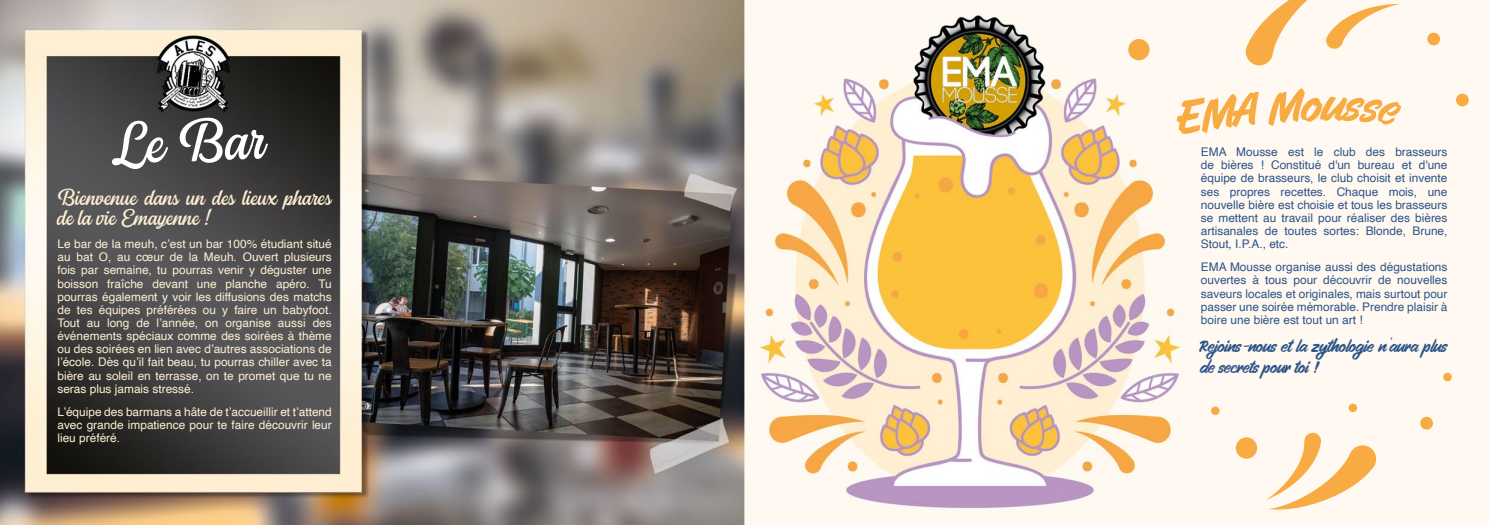
<style>
.page{position:relative;width:1489px;height:525px;background:#fff}
.page>*{position:absolute;margin:0;border:0;box-sizing:border-box;transform-origin:0 0}
.t1{font:75px "Double Porter 1";color:#fff}
.t2{font:47.5px "Black Sunday";color:#f7ab42}
.t3{font:28.75px "Double Porter 1";color:#ffefd2}
.t4{font:16.25px/21.2px "Black Sunday";color:#2c5488}
.t5{font:11.88px/13.1px "Helvetica";color:#ffefd2;text-align:justify}
.t6{font:11.88px/13.1px "Helvetica";color:#2c5488;text-align:justify}
</style>
<div class="page">
<img style="left:0;top:0;width:1488px;height:524px">
<svg style="left:1265px;top:431px;width:112px;height:78px"></svg>
<svg style="left:1243px;top:0;width:156px;height:67px"></svg>
<svg style="left:1419px;top:416px;width:13px;height:13px"></svg>
<div style="left:1235px;top:437px;width:21px;height:21px;background:#f7ab42;border-radius:50%"></div>
<div style="left:1128px;top:39px;width:21px;height:21px;background:#f7ab42;border-radius:50%"></div>
<div style="left:1455px;top:94px;width:13px;height:12px;background:#f7ab42;border-radius:50%"></div>
<div style="left:1427px;top:33px;width:12px;height:12px;background:#f7ab42;border-radius:50%"></div>
<div style="left:1348px;top:403px;width:8px;height:9px;background:#f7ab42;border-radius:50%"></div>
<svg style="left:1210px;top:406px;width:9px;height:9px"></svg>
<svg style="left:1442px;top:372px;width:9px;height:9px"></svg>
<div style="left:1173px;top:88px;width:149px;height:47px;background:#fff9f1"></div>
<div style="left:1342px;top:97px;width:59px;height:29px;background:#fff9f1"></div>
<h1 class="t1" style="left:109px;top:110px;width:158px;rotate:-2deg">Le Bar</h1>
<h3 class="t3" style="left:57px;top:184px;width:276px">Bienvenue dans un des lieux phares</h3>
<h3 class="t3" style="left:57px;top:204px;width:157px">de la vie Emayenne !</h3>
<p class="t5" style="left:57px;top:238px;width:276px">Le bar de la meuh, c’est un bar 100% étudiant situé au bat O, au cœur de la Meuh. Ouvert plusieurs fois par semaine, tu pourras venir y déguster une boisson fraîche devant une planche apéro. Tu pourras également y voir les diffusions des matchs de tes équipes préférées ou y faire un babyfoot.<br>Tout au long de l’année, on organise aussi des événements spéciaux comme des soirées à thème ou des soirées en lien avec d’autres associations de l’école. Dès qu’il fait beau, tu pourras chiller avec ta bière au soleil en terrasse, on te promet que tu ne seras plus jamais stressé.</p>
<p class="t5" style="left:57px;top:405px;width:276px">L’équipe des barmans a hâte de t’accueillir et t’attend avec grande impatience pour te faire découvrir leur lieu préféré.</p>
<h2 class="t2" style="left:1323px;top:73px;width:24px">u</h2>
<p class="t6" style="left:1200px;top:146px;width:248px">EMA Mousse est le club des brasseurs de bières ! Constitué d'un bureau et d'une équipe de brasseurs, le club choisit et invente ses propres recettes. Chaque mois, une nouvelle bière est choisie et tous les brasseurs se mettent au travail pour réaliser des bières artisanales de toutes sortes: Blonde, Brune, Stout, I.P.A., etc.</p>
<p class="t6" style="left:1200px;top:261px;width:248px">EMA Mousse organise aussi des dégustations ouvertes à tous pour découvrir de nouvelles saveurs locales et originales, mais surtout pour passer une soirée mémorable. Prendre plaisir à boire une bière est tout un art !</p>
<h3 class="t4" style="left:1200px;top:336px;width:248px">Rejoins-nous et la zythologie n'aura plus de secrets pour toi !</h3>
</div>
